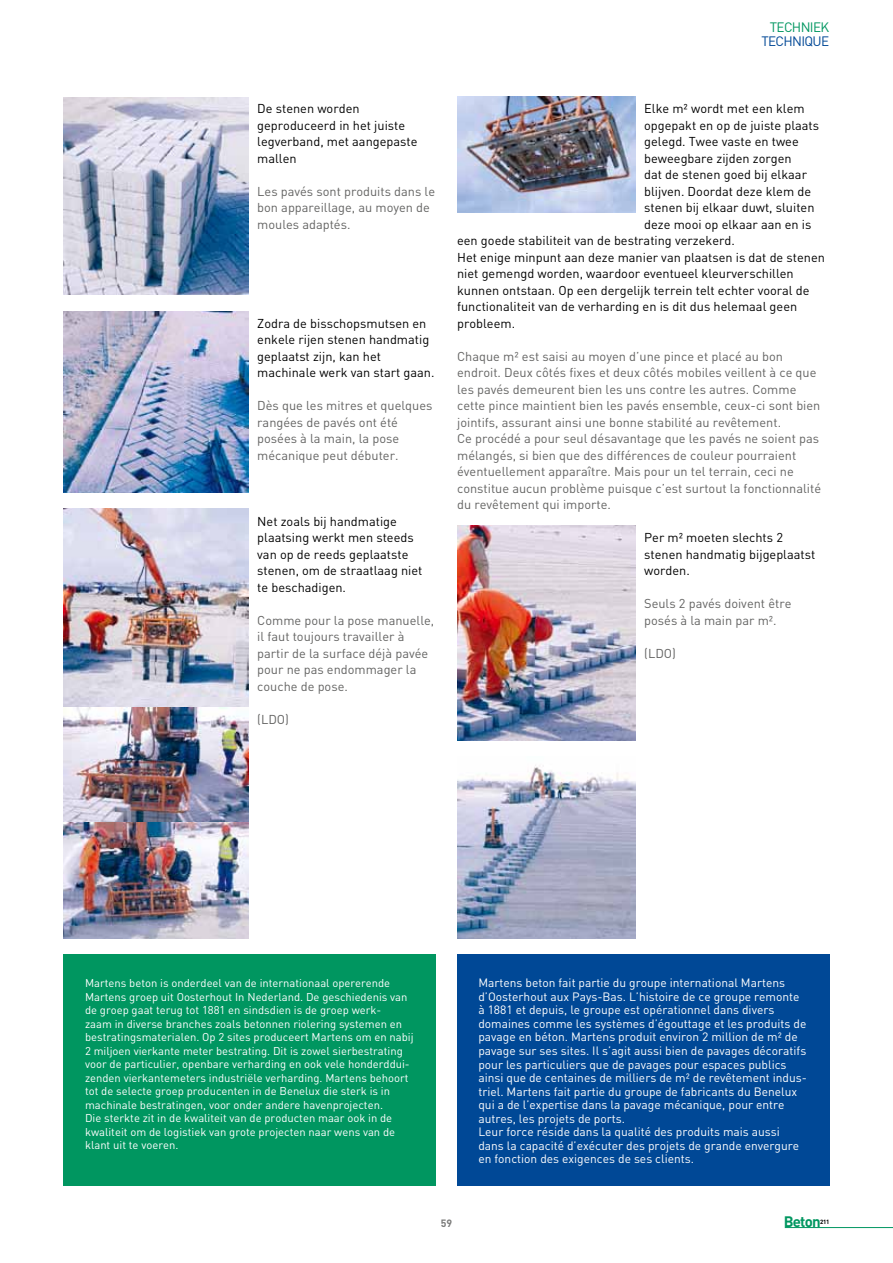
<style>
.page{position:relative;width:893px;height:1263px;background:#fff}
.page>*{position:absolute;margin:0;border:0;box-sizing:border-box;transform-origin:0 0}
.t1{font:700 15px "DIN";letter-spacing:-.05em;color:#009660}
.t2{font:13.5px "DIN";letter-spacing:-.05em;color:#004896}
.t3{font:13.5px "DIN";letter-spacing:-.05em;color:#009660}
.t4{font:12.75px/16.5px "DIN";color:#636362}
.t5{font:12.75px/16.5px "DIN";color:#000}
.t6{font:12px/13.5px "DIN";color:#fff}
.t7{font:11.25px/13.5px "DIN";color:#fff}
.t8{font:700 10.5px "DIN";color:#7b7b7a}
.t9{font:700 6.15px "DIN";color:#000}
</style>
<div class="page">
<hr style="left:785px;top:1227px;width:108px;height:1px;background:#009660">
<img style="left:64px;top:311px;width:185px;height:182px">
<img style="left:64px;top:97px;width:185px;height:198px">
<img style="left:64px;top:508px;width:185px;height:199px">
<img style="left:64px;top:707px;width:185px;height:231px">
<img style="left:457px;top:97px;width:179px;height:116px">
<img style="left:457px;top:526px;width:179px;height:214px">
<img style="left:457px;top:765px;width:179px;height:173px">
<div style="left:64px;top:955px;width:372px;height:231px;background:#009660"></div>
<div style="left:457px;top:955px;width:372px;height:231px;background:#004896"></div>
<p class="t3" style="left:770px;top:19px;width:61px">TECHNIEK</p>
<p class="t2" style="left:761px;top:32px;width:69px">TECHNIQUE</p>
<p class="t5" style="left:257px;top:100px;width:162px">De stenen worden geproduceerd in het juiste legverband, met aangepaste mallen</p>
<p class="t4" style="left:257px;top:183px;width:179px">Les pavés sont produits dans le bon appareillage, au moyen de moules adaptés.</p>
<p class="t5" style="left:257px;top:315px;width:179px">Zodra de bisschopsmutsen en enkele rijen stenen handmatig geplaatst zijn, kan het machinale werk van start gaan.</p>
<p class="t4" style="left:257px;top:397px;width:177px">Dès que les mitres et quelques rangées de pavés ont été posées à la main, la pose mécanique peut débuter.</p>
<p class="t5" style="left:257px;top:513px;width:167px">Net zoals bij handmatige plaatsing werkt men steeds van op de reeds geplaatste stenen, om de straatlaag niet te beschadigen.</p>
<p class="t4" style="left:257px;top:612px;width:178px">Comme pour la pose manuelle, il faut toujours travailler à partir de la surface déjà pavée pour ne pas endommager la couche de pose.</p>
<p class="t4" style="left:257px;top:711px;width:33px">(LDO)</p>
<p class="t5" style="left:644px;top:100px;width:162px">Elke m² wordt met een klem</p>
<p class="t5" style="left:644px;top:117px;width:176px">opgepakt en op de juiste plaats</p>
<p class="t5" style="left:644px;top:133px;width:156px">gelegd. Twee vaste en twee</p>
<p class="t5" style="left:644px;top:150px;width:149px">beweegbare zijden zorgen</p>
<p class="t5" style="left:644px;top:166px;width:164px">dat de stenen goed bij elkaar</p>
<p class="t5" style="left:644px;top:183px;width:168px">blijven. Doordat deze klem de</p>
<p class="t5" style="left:644px;top:199px;width:172px">stenen bij elkaar duwt, sluiten</p>
<p class="t5" style="left:644px;top:216px;width:169px">deze mooi op elkaar aan en is</p>
<p class="t5" style="left:457px;top:232px;width:279px">een goede stabiliteit van de bestrating verzekerd.</p>
<p class="t5" style="left:457px;top:249px;width:369px">Het enige minpunt aan deze manier van plaatsen is dat de stenen</p>
<p class="t5" style="left:457px;top:265px;width:338px">niet gemengd worden, waardoor eventueel kleurverschillen</p>
<p class="t5" style="left:457px;top:282px;width:354px">kunnen ontstaan. Op een dergelijk terrein telt echter vooral de</p>
<p class="t5" style="left:457px;top:298px;width:342px">functionaliteit van de verharding en is dit dus helemaal geen</p>
<p class="t5" style="left:457px;top:315px;width:59px">probleem.</p>
<p class="t4" style="left:457px;top:348px;width:365px">Chaque m² est saisi au moyen d’une pince et placé au bon endroit. Deux côtés fixes et deux côtés mobiles veillent à ce que les pavés demeurent bien les uns contre les autres. Comme cette pince maintient bien les pavés ensemble, ceux-ci sont bien jointifs, assurant ainsi une bonne stabilité au revêtement.<br>Ce procédé a pour seul désavantage que les pavés ne soient pas mélangés, si bien que des différences de couleur pourraient éventuellement apparaître. Mais pour un tel terrain, ceci ne constitue aucun problème puisque c’est surtout la fonctionnalité du revêtement qui importe.</p>
<p class="t5" style="left:644px;top:529px;width:173px">Per m² moeten slechts 2 stenen handmatig bijgeplaatst worden.</p>
<p class="t4" style="left:644px;top:595px;width:149px">Seuls 2 pavés doivent être posés à la main par m².</p>
<p class="t4" style="left:644px;top:645px;width:33px">(LDO)</p>
<p class="t7" style="left:85px;top:976px;width:330px">Martens beton is onderdeel van de internationaal opererende Martens groep uit Oosterhout In Nederland. De geschiedenis van de groep gaat terug tot 1881 en sindsdien is de groep werk-<br>zaam in diverse branches zoals betonnen riolering systemen en bestratingsmaterialen. Op 2 sites produceert Martens om en nabij 2 miljoen vierkante meter bestrating. Dit is zowel sierbestrating voor de particulier, openbare verharding en ook vele honderddui&shy;zenden vierkantemeters industriële verharding. Martens behoort tot de selecte groep producenten in de Benelux die sterk is in machinale bestratingen, voor onder andere havenprojecten.<br>Die sterkte zit in de kwaliteit van de producten maar ook in de kwaliteit om de logistiek van grote projecten naar wens van de klant uit te voeren.</p>
<p class="t6" style="left:478px;top:976px;width:330px">Martens beton fait partie du groupe international Martens d’Oosterhout aux Pays-Bas. L’histoire de ce groupe remonte à 1881 et depuis, le groupe est opérationnel dans divers domaines comme les systèmes d’égouttage et les produits de pavage en béton. Martens produit environ 2 million de m² de pavage sur ses sites. Il s’agit aussi bien de pavages décoratifs pour les particuliers que de pavages pour espaces publics ainsi que de centaines de milliers de m² de revêtement indus&shy;triel. Martens fait partie du groupe de fabricants du Benelux qui a de l’expertise dans la pavage mécanique, pour entre autres, les projets de ports.<br>Leur force réside dans la qualité des produits mais aussi dans la capacité d’exécuter des projets de grande envergure en fonction des exigences de ses clients.</p>
<p class="t8" style="left:441px;top:1216px;width:13px">59</p>
<p class="t1" style="left:784px;top:1212px;width:39px">Beton</p>
<p class="t9" style="left:820px;top:1218px;width:11px">211</p>
</div>
